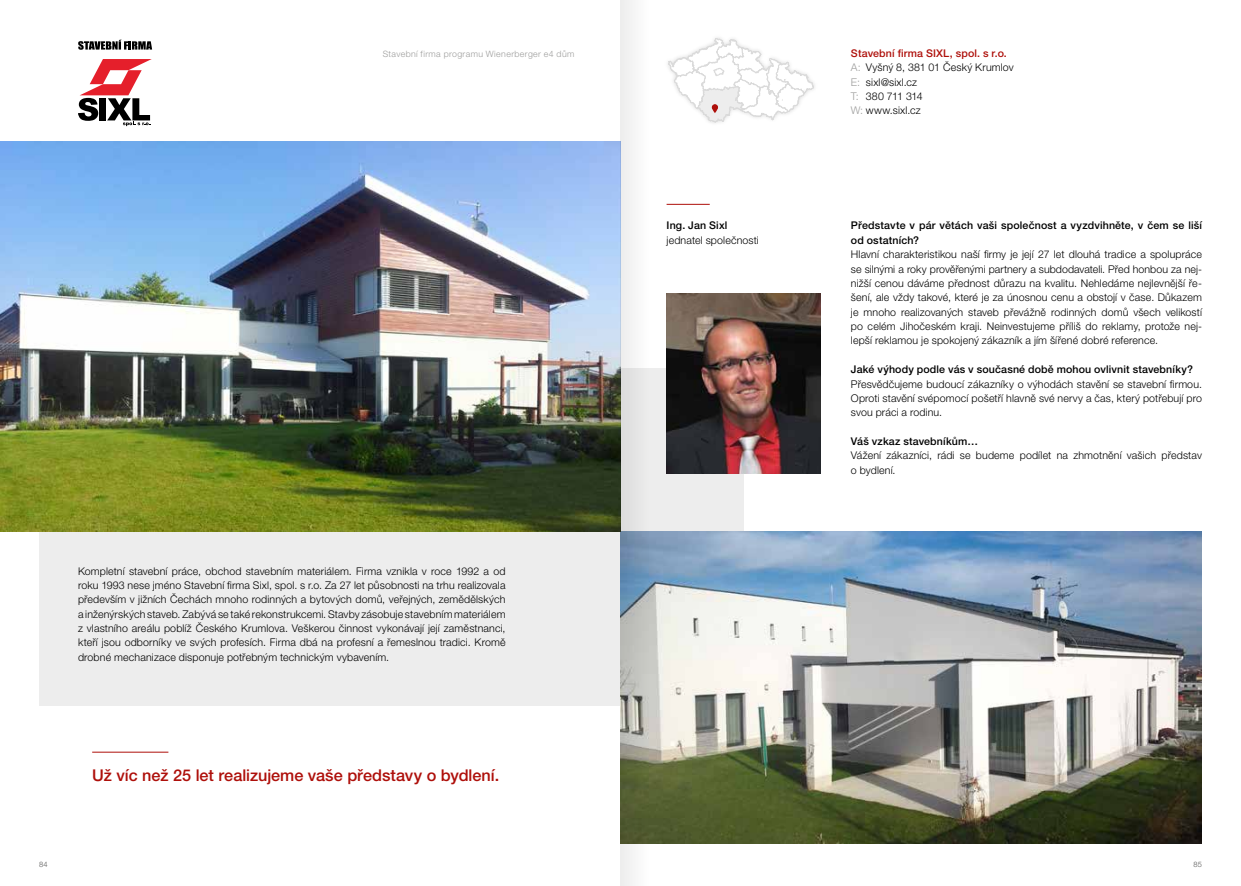
<style>
.page{position:relative;width:1241px;height:886px;background:#fff}
.page>*{position:absolute;margin:0;border:0;box-sizing:border-box;transform-origin:0 0}
.t1{font:500 16.25px "Helvetica Neue LT Pro";color:#ae0f0a}
.t2{font:300 10.62px/14.4px "Helvetica Neue LT Pro";letter-spacing:.01em;color:#000;text-align:justify}
.t3{font:500 10.62px/14.4px "Helvetica Neue LT Pro";letter-spacing:.015em;color:#000}
.t4{font:300 8.75px "Helvetica Neue LT Pro";letter-spacing:.045em;color:#9d9d9c}
.t5{font:300 7.5px "Helvetica Neue LT Pro";color:#575756}
.s1{font-weight:500;color:#ae0f0a}
.s2{color:#9d9d9c}
</style>
<div class="page">
<div style="left:39px;top:367px;width:704px;height:338px;background:#ededed"></div>
<hr style="left:92px;top:752px;width:76px;height:1px;background:#ae0f0a">
<svg style="left:668px;top:39px;width:145px;height:83px"></svg>
<img style="left:666px;top:293px;width:154px;height:181px">
<hr style="left:666px;top:204px;width:43px;height:1px;background:#ae0f0a">
<svg style="left:78px;top:40px;width:74px;height:10px"></svg>
<svg style="left:78px;top:59px;width:74px;height:67px"></svg>
<img style="left:648px;top:531px;width:553px;height:312px">
<img style="left:0;top:141px;width:620px;height:390px">
<svg style="left:620px;top:0;width:28px;height:886px"></svg>
<p class="t4" style="left:382px;top:48px;width:193px">Stavební firma programu Wienerberger e4 dům</p>
<p class="t2" style="left:78px;top:563px;width:429px">Kompletní stavební práce, obchod stavebním materiálem. Firma vznikla v roce 1992 a od roku 1993 nese jméno Stavební firma Sixl, spol. s r.o. Za 27 let působnosti na trhu realizovala především v jižních Čechách mnoho rodinných a bytových domů, veřejných, zemědělských a inženýrských staveb. Zabývá se také rekonstrukcemi. Stavby zásobuje stavebním materiálem z vlastního areálu poblíž Českého Krumlova. Veškerou činnost vykonávají její zaměstnanci, kteří jsou odborníky ve svých profesích. Firma dbá na profesní a řemeslnou tradici. Kromě drobné mechanizace disponuje potřebným technickým vybavením.</p>
<h1 class="t1" style="left:92px;top:765px;width:408px">Už víc než 25 let realizujeme vaše představy o bydlení.</h1>
<p class="t3" style="left:666px;top:218px;width:62px">Ing. Jan Sixl</p>
<p class="t2" style="left:666px;top:233px;width:94px">jednatel společnosti</p>
<p class="t2" style="left:850px;top:46px;width:164px;text-align:left"><span class="s1">Stavební firma SIXL, spol. s r.o.<br></span><span class="s2">A:</span> Vyšný 8, 381 01 Český Krumlov<br><span class="s2">E:</span> sixl@sixl.cz<br><span class="s2">T:</span> 380 711 314<br><span class="s2">W:</span> www.sixl.cz</p>
<p class="t3" style="left:850px;top:218px;width:352px">Představte v pár větách vaši společnost a vyzdvihněte, v čem se liší od ostatních?</p>
<p class="t2" style="left:850px;top:247px;width:352px">Hlavní charakteristikou naší firmy je její 27 let dlouhá tradice a spolupráce se silnými a roky prověřenými partnery a subdodavateli. Před honbou za nej&shy;nižší cenou dáváme přednost důrazu na kvalitu. Nehledáme nejlevnější ře&shy;šení, ale vždy takové, které je za únosnou cenu a obstojí v čase. Důkazem je mnoho realizovaných staveb převážně rodinných domů všech velikostí po celém Jihočeském kraji. Neinvestujeme příliš do reklamy, protože nej&shy;lepší reklamou je spokojený zákazník a jím šířené dobré reference.</p>
<p class="t3" style="left:850px;top:362px;width:344px">Jaké výhody podle vás v současné době mohou ovlivnit stavebníky?</p>
<p class="t2" style="left:850px;top:376px;width:352px">Přesvědčujeme budoucí zákazníky o výhodách stavění se stavební firmou.<br>Oproti stavění svépomocí pošetří hlavně své nervy a čas, který potřebují pro svou práci a rodinu.</p>
<p class="t3" style="left:850px;top:434px;width:129px">Váš vzkaz stavebníkům…</p>
<p class="t2" style="left:850px;top:448px;width:352px">Vážení zákazníci, rádi se budeme podílet na zhmotnění vašich představ o bydlení.</p>
<p class="t5" style="left:39px;top:860px;width:10px">84</p>
<p class="t5" style="left:1193px;top:860px;width:10px">85</p>
</div>
